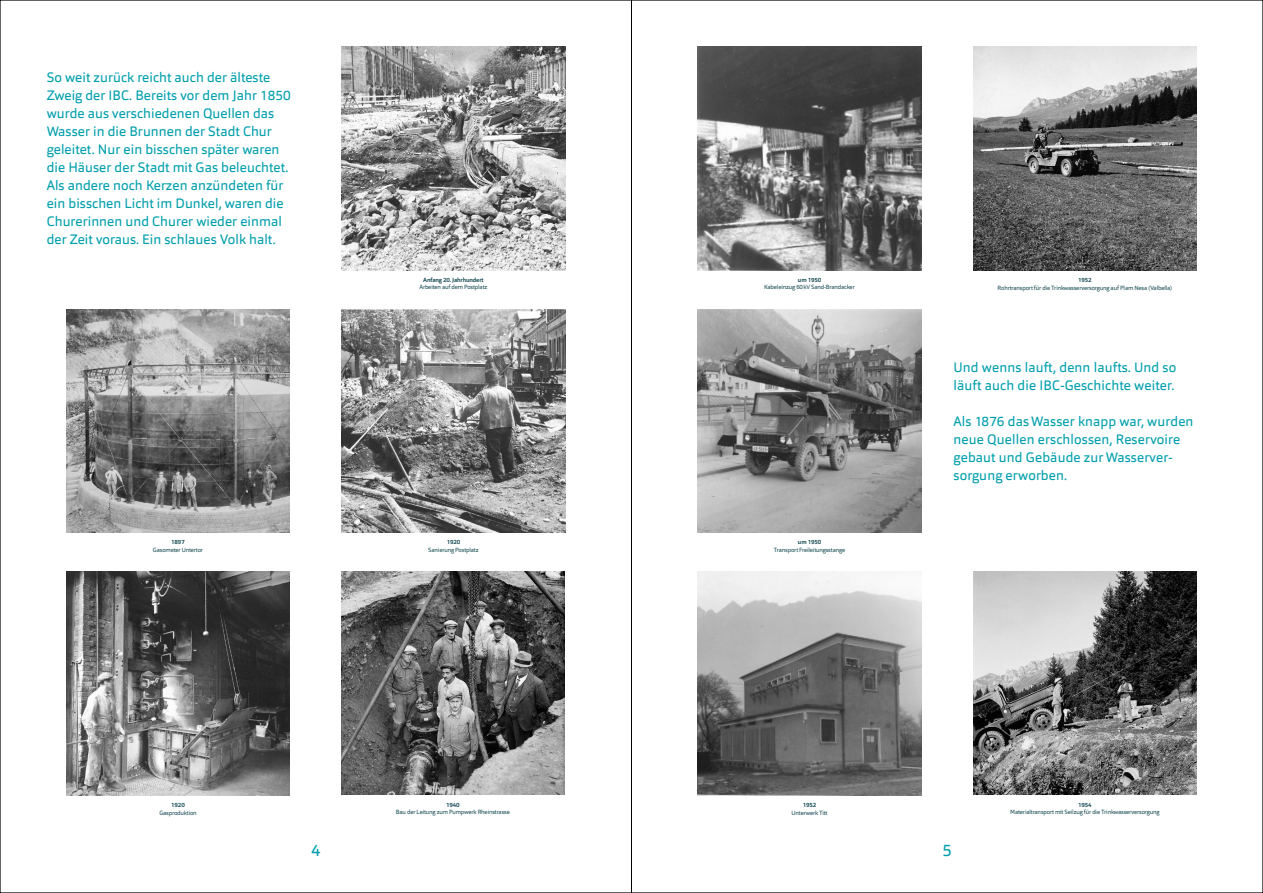
<style>
.page{position:relative;width:1263px;height:893px;background:#fff}
.page>*{position:absolute;margin:0;border:0;box-sizing:border-box;transform-origin:0 0}
.t1{font:16.5px "Orgon";color:#009fac}
.t2{font:13.5px/18px "Orgon";letter-spacing:.005em;color:#009fac}
.t3{font:6px "Orgon";letter-spacing:-.025em;color:#1b4e57}
.t4{font:700 6px "Orgon";letter-spacing:-.025em;color:#1b4e57}
</style>
<div class="page">
<img style="left:342px;top:309px;width:223px;height:223px">
<img style="left:698px;top:309px;width:223px;height:223px">
<img style="left:698px;top:47px;width:223px;height:223px">
<img style="left:342px;top:47px;width:223px;height:223px">
<img style="left:66px;top:309px;width:224px;height:223px">
<img style="left:341px;top:572px;width:223px;height:223px">
<img style="left:973px;top:47px;width:223px;height:223px">
<img style="left:66px;top:572px;width:224px;height:223px">
<img style="left:698px;top:572px;width:223px;height:223px">
<img style="left:973px;top:572px;width:223px;height:223px">
<hr style="left:631px;top:0;width:1px;height:893px;background:#000">
<p class="t2" style="left:47px;top:69px;width:246px">So weit zurück reicht auch der älteste Zweig der IBC. Bereits vor dem Jahr 1850 wurde aus verschiedenen Quellen das Wasser in die Brunnen der Stadt Chur geleitet. Nur ein bisschen später waren die Häuser der Stadt mit Gas beleuchtet.<br>Als andere noch Kerzen anzündeten für ein bisschen Licht im Dunkel, waren die Churerinnen und Churer wieder einmal der Zeit voraus. Ein schlaues Volk halt.</p>
<p class="t4" style="left:171px;top:538px;width:15px">1897</p>
<p class="t3" style="left:153px;top:546px;width:52px">Gasometer Untertor</p>
<p class="t4" style="left:423px;top:276px;width:62px">Anfang 20. Jahrhundert</p>
<p class="t3" style="left:419px;top:283px;width:69px">Arbeiten auf dem Postplatz</p>
<p class="t4" style="left:447px;top:538px;width:15px">1920</p>
<p class="t3" style="left:428px;top:546px;width:52px">Sanierung Postplatz</p>
<p class="t4" style="left:798px;top:276px;width:25px">um 1950</p>
<p class="t3" style="left:764px;top:283px;width:92px">Kabeleinzug 60 kV Sand-Brandacker</p>
<p class="t4" style="left:798px;top:538px;width:25px">um 1950</p>
<p class="t3" style="left:774px;top:546px;width:73px">Transport Freileitungsstange</p>
<p class="t4" style="left:1078px;top:276px;width:15px">1952</p>
<p class="t3" style="left:997px;top:284px;width:176px">Rohrtransport für die Trinkwasserversorgung auf Plam Nesa (Valbella)</p>
<p class="t2" style="left:953px;top:358px;width:224px">Und wenns lauft, denn laufts. Und so läuft auch die IBC-Geschichte weiter.</p>
<p class="t2" style="left:953px;top:412px;width:241px">Als 1876 das Wasser knapp war, wurden neue Quellen erschlossen, Reservoire gebaut und Gebäude zur Wasserver&shy;sorgung erworben.</p>
<p class="t4" style="left:171px;top:801px;width:15px">1920</p>
<p class="t3" style="left:159px;top:808px;width:39px">Gasproduktion</p>
<p class="t4" style="left:446px;top:801px;width:15px">1940</p>
<p class="t3" style="left:396px;top:808px;width:116px">Bau der Leitung zum Pumpwerk Rheinstrasse</p>
<p class="t4" style="left:803px;top:801px;width:15px">1952</p>
<p class="t3" style="left:792px;top:808px;width:37px">Unterwerk Titt</p>
<p class="t1" style="left:311px;top:840px;width:11px">4</p>
<p class="t1" style="left:942px;top:840px;width:11px">5</p>
<p class="t4" style="left:1078px;top:801px;width:15px">1954</p>
<p class="t3" style="left:1010px;top:808px;width:151px">Materialtransport mit Seilzug für die Trinkwasserversorgung</p>
</div>
